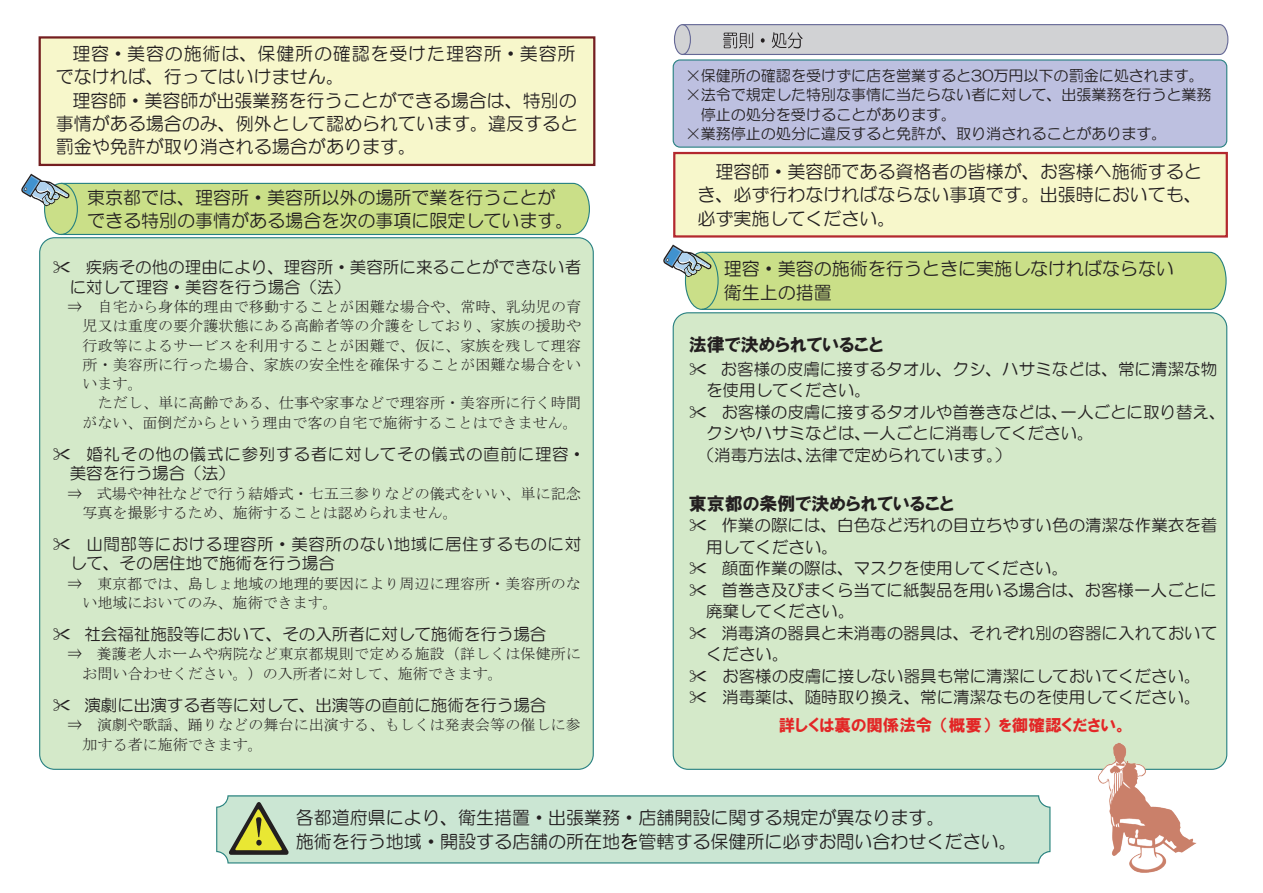
<style>
.page{position:relative;width:1263px;height:893px;background:#fff}
.page>*{position:absolute;margin:0;border:0;box-sizing:border-box;transform-origin:0 0}
.t1{font:18px/23.4px "HG Maru Gothic MPRO";color:#231f20}
.t2{font:18px/23.4px "HG Maru Gothic MPRO";letter-spacing:.045em;color:#231f20}
.t3{font:18px "HGP Soei Kakugothic UB";color:#231f20}
.t4{font:16.5px/21.5px "HG Maru Gothic MPRO";color:#231f20}
.t5{font:16.5px/19.4px "HG Maru Gothic MPRO";letter-spacing:.035em;color:#231f20}
.t6{font:16.5px/19.4px "HG Maru Gothic MPRO";letter-spacing:.045em;color:#231f20}
.t7{font:16.5px "HGP Soei Kakugothic UB";color:#e32626}
.t8{font:15px/19.4px "MS Mincho";letter-spacing:.005em;color:#231f20;text-align:justify}
.t9{font:15px "HG Maru Gothic MPRO";color:#231f20}
</style>
<div class="page">
<div style="left:216px;top:795px;width:834px;height:68px;background:#cbe6d3"></div>
<div style="left:40px;top:37px;width:554px;height:128px;background:#f7f7cb"></div>
<div style="left:39px;top:36px;width:556px;height:130px;border:2px solid #741e20"></div>
<svg style="left:229px;top:802px;width:60px;height:53px;background:#a8b377"></svg>
<svg style="left:21px;top:174px;width:569px;height:62px"></svg>
<svg style="left:673px;top:24px;width:556px;height:31px;background:#c5c7cc"></svg>
<div style="left:674px;top:153px;width:553px;height:83px;background:#f7f7cb"></div>
<div style="left:673px;top:152px;width:555px;height:86px;border:2px solid #b3282e"></div>
<svg style="left:663px;top:245px;width:564px;height:65px;background:#c9de98"></svg>
<div style="left:40px;top:238px;width:553px;height:531px;background:#d4e9c9;border-radius:15px"></div>
<div style="left:673px;top:313px;width:554px;height:456px;background:#d4e9c9;border-radius:15px"></div>
<img style="left:1099px;top:742px;width:98px;height:130px">
<div style="left:673px;top:60px;width:554px;height:87px;background:#bdc0e0;border-radius:7px"></div>
<div style="left:673px;top:59px;width:554px;height:89px;border:1px solid #278081;border-radius:7px"></div>
<p class="t2" style="left:56px;top:42px;width:521px;text-indent:17px">理容・美容の施術は、保健所の確認を受けた理容所・美容所でなければ、行ってはいけません。</p>
<p class="t1" style="left:56px;top:88px;width:524px;text-align:justify;text-indent:17px">理容師・美容師が出張業務を行うことができる場合は、特別の事情がある場合のみ、例外として認められています。違反すると罰金や免許が取り消される場合があります。</p>
<p class="t1" style="left:87px;top:185px;width:488px">東京都では、理容所・美容所以外の場所で業を行うことができる特別の事情がある場合を次の事項に限定しています。</p>
<p class="t4" style="left:70px;top:258px;width:513px;line-height:19.4px;text-indent:16px">疾病その他の理由により、理容所・美容所に来ることができない者に対して理容・美容を行う場合（法(</p>
<p class="t8" style="left:83px;top:297px;width:500px;text-indent:-15px">⇒　自宅から身体的理由で移動することが困難な場合や、常時、乳幼児の育児又は重度の要介護状態にある高齢者等の介護をしており、家族の援助や行政等によるサービスを利用することが困難で、仮に、家族を残して理容所・美容所に行った場合、家族の安全性を確保することが困難な場合をいいます。</p>
<p class="t8" style="left:53px;top:393px;width:530px;text-align:right">ただし、単に高齢である、仕事や家事などで理容所・美容所に行く時間<br>　　がない、面倒だからという理由で客の自宅で施術することはできません。</p>
<p class="t6" style="left:70px;top:444px;width:517px;text-indent:17px">婚礼その他の儀式に参列する者に対してその儀式の直前に理容・美容を行う場合（法(</p>
<p class="t8" style="left:97px;top:483px;width:486px">式場や神社などで行う結婚式・七五三参りなどの儀式をいい、単に記念</p>
<p class="t8" style="left:68px;top:483px;width:16px">⇒</p>
<p class="t8" style="left:83px;top:503px;width:376px">写真を撮影するため、施術することは認められません。</p>
<p class="t5" style="left:70px;top:534px;width:513px;text-indent:17px">山間部等における理容所・美容所のない地域に居住するものに対して、その居住地で施術を行う場合</p>
<p class="t8" style="left:97px;top:573px;width:485px">東京都では、島しょ地域の地理的要因により周辺に理容所・美容所のな</p>
<p class="t8" style="left:68px;top:573px;width:16px">⇒</p>
<p class="t8" style="left:83px;top:593px;width:257px">い地域においてのみ、施術できます。</p>
<p class="t4" style="left:84px;top:623px;width:464px">社会福祉施設等において、その入所者に対して施術を行う場合</p>
<p class="t8" style="left:97px;top:644px;width:486px">養護老人ホームや病院など東京都規則で定める施設（詳しくは保健所に</p>
<p class="t8" style="left:68px;top:644px;width:16px">⇒</p>
<p class="t8" style="left:83px;top:664px;width:421px">お問い合わせください。）の入所者に対して、施術できます。</p>
<p class="t4" style="left:84px;top:694px;width:464px">演劇に出演する者等に対して、出演等の直前に施術を行う場合</p>
<p class="t8" style="left:97px;top:715px;width:485px">演劇や歌謡、踊りなどの舞台に出演する、もしくは発表会等の催しに参</p>
<p class="t8" style="left:83px;top:715px;width:182px;text-indent:-15px">⇒<br>加する者に施術できます。</p>
<p class="t9" style="left:686px;top:68px;width:519px">×保健所の確認を受けずに店を営業すると30万円以下の罰金に処されます。</p>
<p class="t9" style="left:686px;top:87px;width:527px">×法令で規定した特別な事情に当たらない者に対して、出張業務を行うと業務</p>
<p class="t9" style="left:701px;top:107px;width:257px">停止の処分を受けることがあります。</p>
<p class="t9" style="left:686px;top:126px;width:482px">×業務停止の処分に違反すると免許が、取り消されることがあります。</p>
<p class="t1" style="left:697px;top:160px;width:506px;text-align:justify;text-indent:18px">理容師・美容師である資格者の皆様が、お客様へ施術するとき、必ず行わなければならない事項です。出張時においても、必ず実施してください。</p>
<p class="t1" style="left:724px;top:257px;width:452px">理容・美容の施術を行うときに実施しなければならない衛生上の措置</p>
<p class="t3" style="left:689px;top:336px;width:196px">法律で決められていること</p>
<p class="t4" style="left:720px;top:358px;width:498px">お客様の皮膚に接するタオル、クシ、ハサミなどは、常に清潔な物</p>
<p class="t4" style="left:706px;top:380px;width:167px">を使用してください。</p>
<p class="t4" style="left:1060px;top:401px;width:166px">一人ごとに取り替え、</p>
<p class="t4" style="left:863px;top:401px;width:232px;text-indent:-141px">お客様の皮膚に接するタオルや首巻きなどは、<br>一人ごとに消毒してください。</p>
<p class="t4" style="left:805px;top:422px;width:208px;text-indent:-99px">クシやハサミなどは、<br>法律で定められています (。</p>
<p class="t4" style="left:698px;top:444px;width:117px">（消毒方法は、</p>
<p class="t3" style="left:689px;top:495px;width:267px">東京都の条例で決められていること</p>
<p class="t4" style="left:721px;top:515px;width:497px">作業の際には、白色など汚れの目立ちやすい色の清潔な作業衣を着</p>
<p class="t4" style="left:706px;top:536px;width:134px">用してください。</p>
<p class="t4" style="left:722px;top:558px;width:348px">顔面作業の際は、マスクを使用してください。</p>
<p class="t4" style="left:721px;top:579px;width:496px">首巻き及びまくら当てに紙製品を用いる場合は、お客様一人ごとに</p>
<p class="t4" style="left:706px;top:601px;width:150px">廃棄してください。</p>
<p class="t4" style="left:721px;top:622px;width:497px">消毒済の器具と未消毒の器具は、それぞれ別の容器に入れておいて</p>
<p class="t4" style="left:706px;top:643px;width:84px">ください。</p>
<p class="t4" style="left:722px;top:665px;width:480px">お客様の皮膚に接しない器具も常に清潔にしておいてください。</p>
<p class="t4" style="left:722px;top:686px;width:480px">消毒薬は、随時取り換え、常に清潔なものを使用してください。</p>
<p class="t7" style="left:998px;top:717px;width:130px">を御確認ください。</p>
<p class="t7" style="left:779px;top:717px;width:155px">詳しくは裏の関係法令</p>
<p class="t7" style="left:941px;top:717px;width:51px">（概要）</p>
<p class="t1" style="left:296px;top:806px;width:722px">各都道府県により、衛生措置・出張業務・店舗開設に関する規定が異なります。<br>施術を行う地域・開設する店舗の所在地を管轄する保健所に必ずお問い合わせください。</p>
</div>
